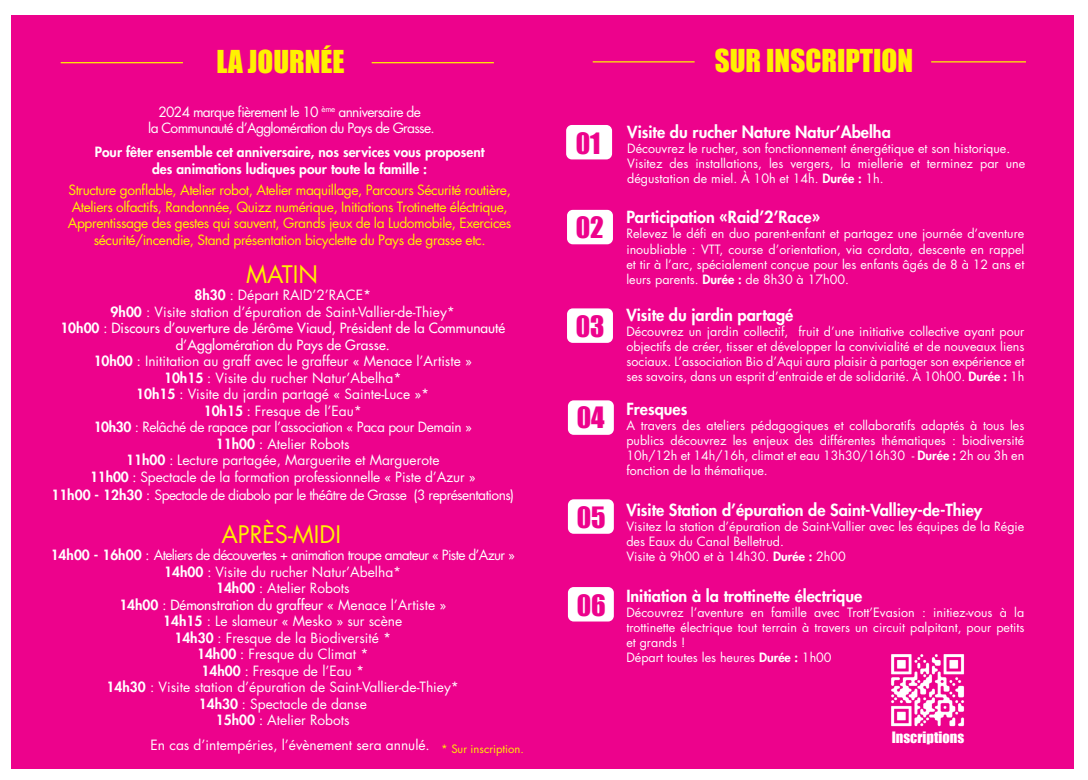
<style>
.page{position:relative;width:1088px;height:780px;background:#fff}
.page>*{position:absolute;margin:0;border:0;box-sizing:border-box;transform-origin:0 0}
.t1{font:29px "Impact";color:#fff101}
.t2{font:27px "Impact";color:#ed028c}
.t3{font:23.5px "Futura Std";color:#fff101}
.t4{font:800 16.25px "Futura Std";color:#fff}
.t5{font:14.5px "Impact";color:#fff}
.t6{font:13.75px/16.5px "Futura Std";color:#fff;text-align:center}
.t7{font:13.75px/16.5px "Futura Std";letter-spacing:-.03em;color:#fff101;text-align:center}
.t8{font:800 13.75px/16.5px "Futura Std";color:#fff;text-align:center}
.t9{font:13.75px/16.5px "Futura Std";letter-spacing:-.05em;color:#fff;text-align:center}
.t10{font:13.75px "Futura Std";letter-spacing:-.04em;color:#fff}
.t11{font:12.5px/15px "Futura Std";color:#fff}
.s1{font-weight:800}
.s2{font-weight:500}
</style>
<div class="page">
<div style="left:12px;top:15px;width:1062px;height:753px;background:#ed028c"></div>
<div style="left:566px;top:125px;width:46px;height:34px;background:#fff;border-radius:6px"></div>
<div style="left:567px;top:210px;width:46px;height:34px;background:#fff;border-radius:6px"></div>
<div style="left:567px;top:308px;width:46px;height:35px;background:#fff;border-radius:6px"></div>
<div style="left:568px;top:400px;width:46px;height:35px;background:#fff;border-radius:6px"></div>
<div style="left:568px;top:499px;width:46px;height:34px;background:#fff;border-radius:6px"></div>
<hr style="left:593px;top:61px;width:101px;height:1px;background:#fff101">
<hr style="left:931px;top:61px;width:95px;height:1px;background:#fff101">
<div style="left:568px;top:587px;width:46px;height:34px;background:#fff;border-radius:6px"></div>
<img style="left:891px;top:654px;width:74px;height:73px">
<hr style="left:61px;top:62px;width:122px;height:1px;background:#fff101">
<hr style="left:372px;top:62px;width:122px;height:1px;background:#fff101">
<h1 class="t1" style="left:216px;top:39px;width:130px">LA JOURNÉE</h1>
<p class="t9" style="left:148px;top:104px;width:288px">2024 marque fièrement le 10 <sup>ème</sup> anniversaire de<br>la Communauté d’Agglomération du Pays de Grasse.</p>
<p class="t8" style="left:95px;top:144px;width:391px">Pour fêter ensemble cet anniversaire, nos services vous proposent des animations ludiques pour toute la famille :</p>
<p class="t7" style="left:68px;top:182px;width:445px">Structure gonflable, Atelier robot, Atelier maquillage, Parcours Sécurité routière, Ateliers olfactifs, Randonnée, Quizz numérique, Initiations Trotinette éléctrique, Apprentissage des gestes qui sauvent, Grands jeux de la Ludomobile, Exercices sécurité/incendie, Stand présentation bicyclette du Pays de grasse etc.</p>
<h3 class="t3" style="left:246px;top:259px;width:73px">MATIN</h3>
<p class="t6" style="left:60px;top:287px;width:446px"><span class="s1">8h30</span> <span class="s2">:</span> Départ RAID’2’RACE*<br><span class="s1">9h00</span> : Visite station d’épuration de Saint-Vallier-de-Thiey*<br><span class="s1">10h00</span> <span class="s2">: Discours d’ouverture de Jérôme Viaud, Président de la Communauté d’Agglomération du Pays de Grasse.<br></span><span class="s1">10h00</span> <span class="s2">:</span> Inititation au graff avec le graffeur « Menace l’Artiste »<br><span class="s1">10h15</span> <span class="s2">:</span> Visite du rucher Natur’Abelha*<br><span class="s1">10h15</span> <span class="s2">:</span> Visite du jardin partagé « Sainte-Luce »*<br><span class="s1">10h15</span> <span class="s2">:</span> Fresque de l’Eau*<br><span class="s1">10h30</span> : Relâché de rapace par l’association « Paca pour Demain »<br><span class="s1">11h00</span> <span class="s2">:</span> Atelier Robots<br><span class="s1">11h00</span> <span class="s2">:</span> Lecture partagée, Marguerite et Marguerote<br><span class="s1">11h00</span> <span class="s2">:</span> Spectacle de la formation professionnelle « Piste d’Azur »</p>
<p class="t10" style="left:51px;top:486px;width:464px"><span class="s1">11h00 - 12h30</span> <span class="s2">:</span> Spectacle de diabolo par le théâtre de Grasse (3 représentations)</p>
<h3 class="t3" style="left:221px;top:519px;width:121px">APRÈS-MIDI</h3>
<p class="t6" style="left:51px;top:547px;width:466px"><span class="s1">14h00 - 16h00</span> <span class="s2">:</span> Ateliers de découvertes + animation troupe amateur « Piste d’Azur » <span class="s1">14h00</span> <span class="s2">:</span> Visite du rucher Natur’Abelha*<br><span class="s1">14h00</span> <span class="s2">:</span> Atelier Robots<br><span class="s1">14h00</span> <span class="s2">: Démonstration du graffeur</span> « Menace l’Artiste »<br><span class="s1">14h15</span> : Le slameur « Mesko » sur scène<br><span class="s1">14h30</span> <span class="s2">:</span> Fresque de la Biodiversité *<br><span class="s1">14h00</span> <span class="s2">:</span> Fresque du Climat *<br><span class="s1">14h00</span> <span class="s2">:</span> Fresque de l’Eau *<br><span class="s1">14h30</span> : Visite station d’épuration de Saint-Vallier-de-Thiey*<br><span class="s1">14h30</span> <span class="s2">:</span> Spectacle de danse<br><span class="s1">15h00</span> <span class="s2">:</span> Atelier Robots</p>
<p class="t6" style="left:151px;top:736px;width:375px">En cas d’intempéries, l’évènement sera annulé. <sub>*</sub> <sub>Sur</sub> <sub>inscription.</sub></p>
<h2 class="t2" style="left:576px;top:122px;width:26px">01</h2>
<h2 class="t2" style="left:576px;top:206px;width:30px">02</h2>
<h2 class="t2" style="left:576px;top:305px;width:30px">03</h2>
<h2 class="t2" style="left:577px;top:396px;width:29px">04</h2>
<h2 class="t2" style="left:577px;top:496px;width:30px">05</h2>
<h1 class="t1" style="left:715px;top:39px;width:200px">SUR INSCRIPTION</h1>
<h3 class="t4" style="left:627px;top:122px;width:265px">Visite du rucher Nature Natur’Abelha</h3>
<p class="t11" style="left:627px;top:141px;width:399px">Découvrez le rucher, son fonctionnement énergétique et son historique.<br>Visitez des installations, les vergers, la miellerie et terminez par une dégustation de miel. À 10h et 14h. <span class="s1">Durée :</span> 1h.</p>
<h3 class="t4" style="left:626px;top:207px;width:195px">Participation «Raid’2’Race»</h3>
<p class="t11" style="left:626px;top:226px;width:399px;text-align:justify">Relevez le défi en duo parent-enfant et partagez une journée d’aventure inoubliable : VTT, course d’orientation, via cordata, descente en rappel et tir à l’arc, spécialement conçue pour les enfants âgés de 8 à 12 ans et leurs parents. <span class="s1">Durée :</span> de 8h30 à 17h00.</p>
<h3 class="t4" style="left:626px;top:305px;width:169px">Visite du jardin partagé</h3>
<p class="t11" style="left:626px;top:324px;width:399px;text-align:justify">Découvrez un jardin collectif, fruit d’une initiative collective ayant pour objectifs de créer, tisser et développer la convivialité et de nouveaux liens sociaux. L’association Bio d’Aqui aura plaisir à partager son expérience et ses savoirs, dans un esprit d’entraide et de solidarité. À 10h00. <span class="s1">Durée :</span> 1h</p>
<h3 class="t4" style="left:626px;top:398px;width:62px">Fresques</h3>
<p class="t11" style="left:626px;top:418px;width:399px;text-align:justify">A travers des ateliers pédagogiques et collaboratifs adaptés à tous les publics découvrez les enjeux des différentes thématiques : biodiversité 10h/12h et 14h/16h, climat et eau 13h30/16h30 - <span class="s1">Durée :</span> 2h ou 3h en fonction de la thématique.</p>
<h3 class="t4" style="left:626px;top:499px;width:357px">Visite Station d’épuration de Saint-Valliey-de-Thiey</h3>
<p class="t11" style="left:626px;top:519px;width:399px">Visitez la station d’épuration de Saint-Vallier avec les équipes de la Régie des Eaux du Canal Belletrud.<br>Visite à 9h00 et à 14h30. <span class="s1">Durée :</span> 2h00</p>
<h2 class="t2" style="left:577px;top:584px;width:31px">06</h2>
<h3 class="t4" style="left:626px;top:585px;width:237px">Initiation à la trottinette électrique</h3>
<p class="t11" style="left:626px;top:605px;width:399px">Découvrez l’aventure en famille avec Trott’Evasion : initiez-vous à la trottinette électrique tout terrain à travers un circuit palpitant, pour petits et grands !<br>Départ toutes les heures <span class="s1">Durée :</span> 1h00</p>
<p class="t5" style="left:892px;top:726px;width:74px">Inscriptions</p>
</div>
